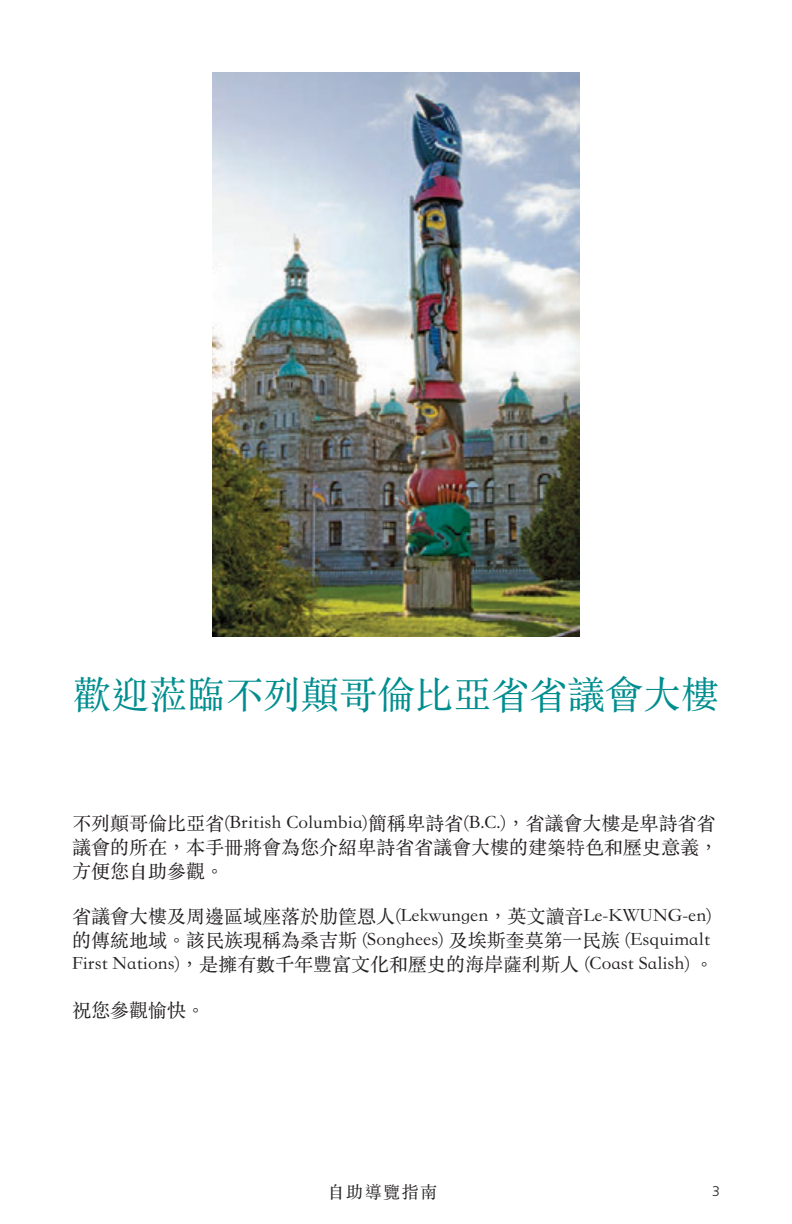
<style>
.page{position:relative;width:792px;height:1224px;background:#fff}
.page>*{position:absolute;margin:0;border:0;box-sizing:border-box;transform-origin:0 0}
.t1{font:38px "ST Songti TC Regular";color:#008d8f}
.t2{font:19px/24px "ST Songti TC Regular";color:#231f20}
.t3{font:17px "ST Songti TC Regular";letter-spacing:.09em;color:#231f20}
.t4{font:300 14px "Frutiger LT Std";color:#231f20}
</style>
<div class="page">
<img style="left:213px;top:72px;width:366px;height:564px">
<h1 class="t1" style="left:73px;top:670px;width:647px">歡迎蒞臨不列顛哥倫比亞省省議會大樓</h1>
<p class="t2" style="left:72px;top:810px;width:647px">不列顛哥倫比亞省(British Columbia)簡稱卑詩省(B.C.)，省議會大樓是卑詩省省議會的所在，本手冊將會為您介紹卑詩省省議會大樓的建築特色和歷史意義，方便您自助參觀。</p>
<p class="t2" style="left:72px;top:904px;width:643px">省議會大樓及周邊區域座落於肋筐恩人(Lekwungen，英文讀音Le-KWUNG-en)的傳統地域。該民族現稱為桑吉斯 (Songhees) 及埃斯奎莫第一民族 (Esquimalt<br>First Nations)，是擁有數千年豐富文化和歷史的海岸薩利斯人 (Coast Salish) 。</p>
<p class="t2" style="left:72px;top:997px;width:134px">祝您參觀愉快。</p>
<p class="t3" style="left:328px;top:1181px;width:111px">自助導覽指南</p>
<p class="t4" style="left:712px;top:1183px;width:9px">3</p>
</div>
